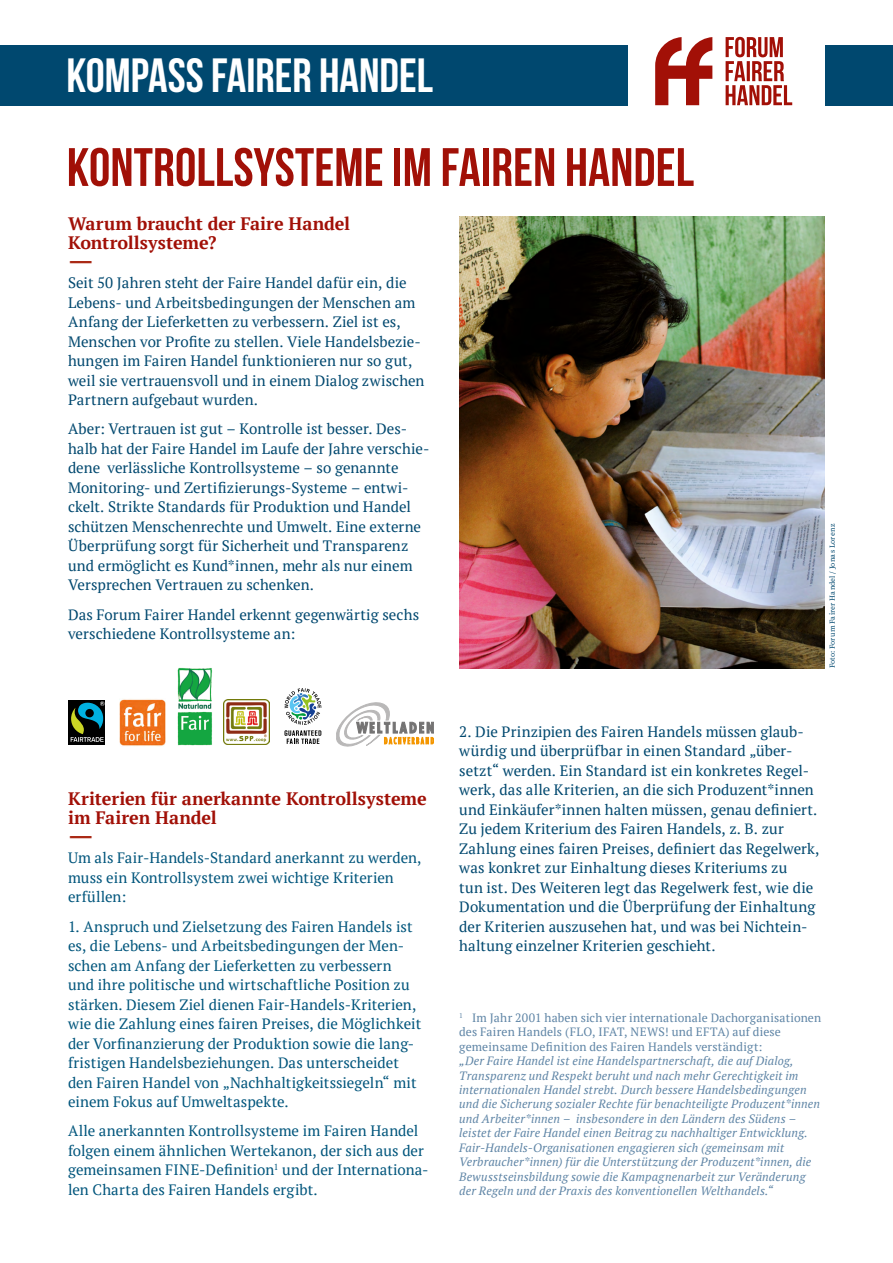
<style>
.page{position:relative;width:893px;height:1263px;background:#fff}
.page>*{position:absolute;margin:0;border:0;box-sizing:border-box;transform-origin:0 0}
.t1{font:54px "Bebas Neue";letter-spacing:.005em;color:#a11007}
.t2{font:48px "Bebas Neue";color:#fff}
.t3{font:700 28.8px "Source Serif Pro";color:#aa2a16;scale:1.67 1}
.t4{font:700 18px/19.5px "PT Serif";letter-spacing:-.01em;color:#a11007}
.t5{font:15px/19.5px "PT Serif";letter-spacing:.005em;color:#00486f}
.t6{font:15px/19.5px "PT Serif";letter-spacing:.005em;color:#00557c}
.t7{font:italic 12px/14.4px "PT Serif";letter-spacing:.01em;color:#5f85a6}
.t8{font:12px/14.4px "PT Serif";letter-spacing:.015em;color:#5f85a6}
.t9{font:7.5px "Source Serif Pro";letter-spacing:.02em;color:#00486f}
</style>
<div class="page">
<div style="left:0;top:45px;width:893px;height:60px;background:#00486f"></div>
<div style="left:628px;top:3px;width:197px;height:109px;background:#fff"></div>
<svg style="left:655px;top:37px;width:57px;height:68px"></svg>
<svg style="left:726px;top:37px;width:66px;height:68px"></svg>
<img style="left:459px;top:216px;width:366px;height:452px">
<svg style="left:68px;top:744px;width:37px;height:1px"></svg>
<div style="left:68px;top:700px;width:37px;height:44px;background:#000"></div>
<svg style="left:71px;top:701px;width:33px;height:41px"></svg>
<img style="left:120px;top:698px;width:45px;height:48px">
<img style="left:177px;top:668px;width:35px;height:78px">
<img style="left:224px;top:699px;width:45px;height:46px">
<svg style="left:284px;top:688px;width:37px;height:56px"></svg>
<svg style="left:336px;top:703px;width:98px;height:43px"></svg>
<h2 class="t2" style="left:66px;top:50px;width:368px">KOMPASS FAIRER HANDEL</h2>
<h1 class="t1" style="left:67px;top:138px;width:629px">KONTROLLSYSTEME IM FAIREN HANDEL</h1>
<p class="t4" style="left:68px;top:213px;width:284px">Warum braucht der Faire Handel<br>Kontrollsysteme?</p>
<h3 class="t3" style="left:68px;top:235px;width:17px">_</h3>
<p class="t5" style="left:68px;top:273px;width:358px">Seit 50 Jahren steht der Faire Handel dafür ein, die Lebens- und Arbeitsbedingungen der Menschen am Anfang der Lieferketten zu verbessern. Ziel ist es, Menschen vor Profite zu stellen. Viele Handelsbezie&shy;hungen im Fairen Handel funktionieren nur so gut, weil sie vertrauensvoll und in einem Dialog zwischen Partnern aufgebaut wurden.</p>
<p class="t5" style="left:68px;top:419px;width:363px">Aber: Vertrauen ist gut – Kontrolle ist besser. Des&shy;halb hat der Faire Handel im Laufe der Jahre verschie&shy;dene verlässliche Kontrollsysteme – so genannte Monitoring- und Zertifizierungs-Systeme – entwi&shy;ckelt. Strikte Standards für Produktion und Handel schützen Menschenrechte und Umwelt. Eine externe Überprüfung sorgt für Sicherheit und Transparenz und ermöglicht es Kund*innen, mehr als nur einem Versprechen Vertrauen zu schenken.</p>
<p class="t5" style="left:68px;top:604px;width:353px">Das Forum Fairer Handel erkennt gegenwärtig sechs verschiedene Kontrollsysteme an:</p>
<p class="t9" style="left:828px;top:668px;width:146px;rotate:-90deg">Foto: Forum Fairer Handel / Jonas Lorenz</p>
<p class="t4" style="left:68px;top:788px;width:360px">Kriterien für anerkannte Kontrollsysteme im Fairen Handel</p>
<h3 class="t3" style="left:68px;top:810px;width:17px">_</h3>
<p class="t6" style="left:68px;top:848px;width:355px">Um als Fair-Handels-Standard anerkannt zu werden, muss ein Kontrollsystem zwei wichtige Kriterien erfüllen:</p>
<p class="t6" style="left:68px;top:916px;width:355px">1. Anspruch und Zielsetzung des Fairen Handels ist es, die Lebens- und Arbeitsbedingungen der Men&shy;schen am Anfang der Lieferketten zu verbessern und ihre politische und wirtschaftliche Position zu stärken. Diesem Ziel dienen Fair-Handels-Kriterien, wie die Zahlung eines fairen Preises, die Möglichkeit der Vorfinanzierung der Produktion sowie die lang&shy;fristigen Handelsbeziehungen. Das unterscheidet den Fairen Handel von „Nachhaltigkeitssiegeln“ mit einem Fokus auf Umweltaspekte.</p>
<p class="t6" style="left:68px;top:1121px;width:362px">Alle anerkannten Kontrollsysteme im Fairen Handel folgen einem ähnlichen Wertekanon, der sich aus der gemeinsamen FINE-Definition<sup>1</sup> und der Internationa&shy;len Charta des Fairen Handels ergibt.</p>
<p class="t5" style="left:459px;top:721px;width:362px">2. Die Prinzipien des Fairen Handels müssen glaub&shy;würdig und überprüfbar in einen Standard „über&shy;setzt“ werden. Ein Standard ist ein konkretes Regel&shy;werk, das alle Kriterien, an die sich Produzent*innen und Einkäufer*innen halten müssen, genau definiert.<br>Zu jedem Kriterium des Fairen Handels, z. B. zur Zahlung eines fairen Preises, definiert das Regelwerk, was konkret zur Einhaltung dieses Kriteriums zu<br>tun ist. Des Weiteren legt das Regelwerk fest, wie die Dokumentation und die Überprüfung der Einhaltung der Kriterien auszusehen hat, und was bei Nichtein&shy;haltung einzelner Kriterien geschieht.</p>
<p class="t8" style="left:459px;top:1010px;width:363px"><sup>1</sup> Im Jahr 2001 haben sich vier internationale Dachorganisationen des Fairen Handels (FLO, IFAT, NEWS! und EFTA) auf diese gemeinsame Definition des Fairen Handels verständigt:</p>
<p class="t7" style="left:459px;top:1054px;width:362px">„Der Faire Handel ist eine Handelspartnerschaft, die auf Dialog, Transparenz und Respekt beruht und nach mehr Gerechtigkeit im internationalen Handel strebt. Durch bessere Handelsbedingungen und die Sicherung sozialer Rechte für benachteiligte Produzent*innen und Arbeiter*innen – insbesondere in den Ländern des Südens – leistet der Faire Handel einen Beitrag zu nachhaltiger Entwicklung.<br>Fair-Handels-Organisationen engagieren sich (gemeinsam mit Verbraucher*innen) für die Unterstützung der Produzent*innen, die Bewusstseinsbildung sowie die Kampagnenarbeit zur Veränderung der Regeln und der Praxis des konventionellen Welthandels.“</p>
</div>
